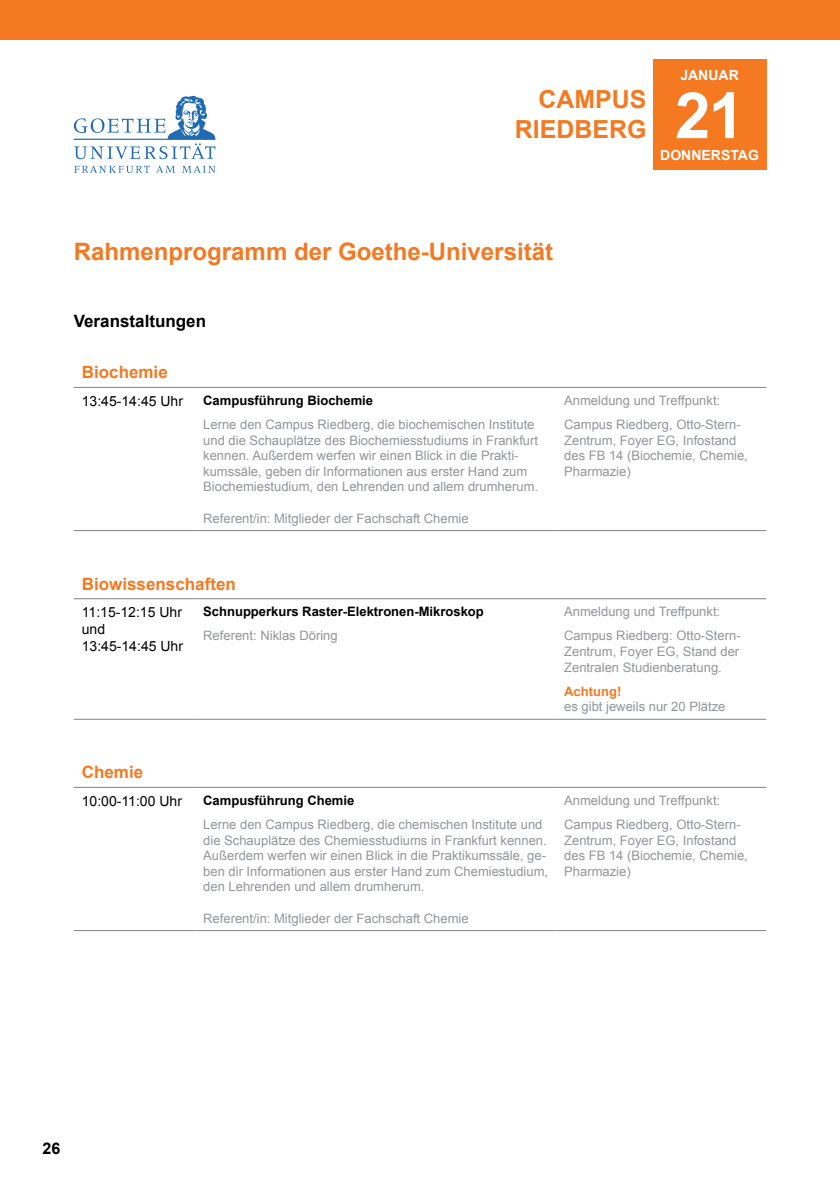
<style>
.page{position:relative;width:840px;height:1191px;background:#fff}
.page>*{position:absolute;margin:0;border:0;box-sizing:border-box;transform-origin:0 0}
.t1{font:700 64px "Arial";color:#fff}
.t2{font:700 24.8px/29.8px "Arial";color:#f47920}
.t3{font:700 24px "Arial";color:#f47920}
.t4{font:700 17px "Arial";color:#f47920}
.t5{font:700 17px "Arial";color:#000}
.t6{font:700 16px "Arial";color:#000}
.t7{font:14px/16.8px "Arial";color:#000}
.t8{font:700 14px "Arial";color:#fff}
.t9{font:13px/15.6px "Arial";color:#939598}
.t10{font:700 13px "Arial";color:#000}
.t11{font:700 13px "Arial";color:#f47920}
</style>
<div class="page">
<hr style="left:74px;top:530px;width:121px;height:1px;background:#808285">
<hr style="left:195px;top:530px;width:361px;height:1px;background:#808285">
<hr style="left:556px;top:530px;width:209px;height:1px;background:#808285">
<hr style="left:74px;top:387px;width:121px;height:1px;background:#808285">
<hr style="left:195px;top:387px;width:361px;height:1px;background:#808285">
<hr style="left:556px;top:387px;width:209px;height:1px;background:#808285">
<div style="left:0;top:0;width:839px;height:40px;background:#f47920"></div>
<svg style="left:74px;top:96px;width:141px;height:63px"></svg>
<svg style="left:74px;top:166px;width:76px;height:7px"></svg>
<svg style="left:156px;top:166px;width:19px;height:7px"></svg>
<svg style="left:182px;top:166px;width:33px;height:7px"></svg>
<hr style="left:74px;top:930px;width:121px;height:1px;background:#808285">
<hr style="left:195px;top:930px;width:361px;height:1px;background:#808285">
<hr style="left:556px;top:930px;width:209px;height:1px;background:#808285">
<hr style="left:74px;top:787px;width:121px;height:1px;background:#808285">
<hr style="left:195px;top:787px;width:361px;height:1px;background:#808285">
<hr style="left:556px;top:787px;width:209px;height:1px;background:#808285">
<hr style="left:74px;top:718px;width:121px;height:1px;background:#808285">
<hr style="left:195px;top:718px;width:361px;height:1px;background:#808285">
<hr style="left:556px;top:718px;width:209px;height:1px;background:#808285">
<hr style="left:74px;top:598px;width:121px;height:1px;background:#808285">
<hr style="left:195px;top:598px;width:361px;height:1px;background:#808285">
<hr style="left:556px;top:598px;width:209px;height:1px;background:#808285">
<div style="left:652px;top:60px;width:113px;height:110px;background:#f47920"></div>
<h2 class="t2" style="left:514px;top:85px;width:61px;text-indent:24px">Campus<br>Riedberg</h2>
<p class="t8" style="left:680px;top:66px;width:60px">JANUAR</p>
<h1 class="t1" style="left:674px;top:73px;width:71px">21</h1>
<p class="t8" style="left:660px;top:146px;width:100px">DONNERSTAG</p>
<h3 class="t3" style="left:74px;top:235px;width:480px">Rahmenprogramm der Goethe-Universität</h3>
<h3 class="t5" style="left:74px;top:310px;width:134px">Veranstaltungen</h3>
<h3 class="t4" style="left:82px;top:361px;width:87px">Biochemie</h3>
<p class="t7" style="left:82px;top:392px;width:103px">13:45-14:45 Uhr</p>
<p class="t10" style="left:203px;top:391px;width:171px">Campusführung Biochemie</p>
<p class="t9" style="left:203px;top:417px;width:336px">Lerne den Campus Riedberg, die biochemischen Institute und die Schauplätze des Biochemiesstudiums in Frankfurt kennen. Außerdem werfen wir einen Blick in die Prakti&shy;kumssäle, geben dir Informationen aus erster Hand zum Biochemiestudium, den Lehrenden und allem drumherum.</p>
<p class="t9" style="left:203px;top:510px;width:267px">Referent/in: Mitglieder der Fachschaft Chemie</p>
<p class="t9" style="left:564px;top:388px;width:178px;line-height:24.2px">Anmeldung und Treffpunkt:<br>Campus Riedberg, Otto-Stern-</p>
<p class="t9" style="left:564px;top:432px;width:185px">Zentrum, Foyer EG, Infostand des FB 14 (Biochemie, Chemie,<br>Pharmazie)</p>
<h3 class="t4" style="left:82px;top:572px;width:155px">Biowissenschaften</h3>
<p class="t7" style="left:82px;top:604px;width:103px">11:15-12:15 Uhr und<br>13:45-14:45 Uhr</p>
<p class="t10" style="left:203px;top:603px;width:282px">Schnupperkurs Raster-Elektronen-Mikroskop</p>
<p class="t9" style="left:203px;top:628px;width:136px">Referent: Niklas Döring</p>
<p class="t9" style="left:564px;top:599px;width:178px;line-height:24.2px">Anmeldung und Treffpunkt:<br>Campus Riedberg: Otto-Stern-</p>
<p class="t9" style="left:564px;top:643px;width:176px">Zentrum, Foyer EG, Stand der<br>Zentralen Studienberatung.</p>
<p class="t11" style="left:564px;top:682px;width:59px">Achtung!</p>
<p class="t9" style="left:564px;top:699px;width:163px">es gibt jeweils nur 20 Plätze</p>
<h3 class="t4" style="left:82px;top:761px;width:63px">Chemie</h3>
<p class="t7" style="left:82px;top:792px;width:102px">10:00-11:00 Uhr</p>
<p class="t10" style="left:203px;top:791px;width:152px">Campusführung Chemie</p>
<p class="t9" style="left:203px;top:816px;width:346px">Lerne den Campus Riedberg, die chemischen Institute und die Schauplätze des Chemiesstudiums in Frankfurt kennen.<br>Außerdem werfen wir einen Blick in die Praktikumssäle, ge&shy;ben dir Informationen aus erster Hand zum Chemiestudium, den Lehrenden und allem drumherum.</p>
<p class="t9" style="left:203px;top:910px;width:267px">Referent/in: Mitglieder der Fachschaft Chemie</p>
<p class="t9" style="left:564px;top:788px;width:178px;line-height:24.2px">Anmeldung und Treffpunkt:<br>Campus Riedberg, Otto-Stern-</p>
<p class="t9" style="left:564px;top:832px;width:185px">Zentrum, Foyer EG, Infostand des FB 14 (Biochemie, Chemie,<br>Pharmazie)</p>
<p class="t6" style="left:43px;top:1137px;width:19px">26</p>
</div>
